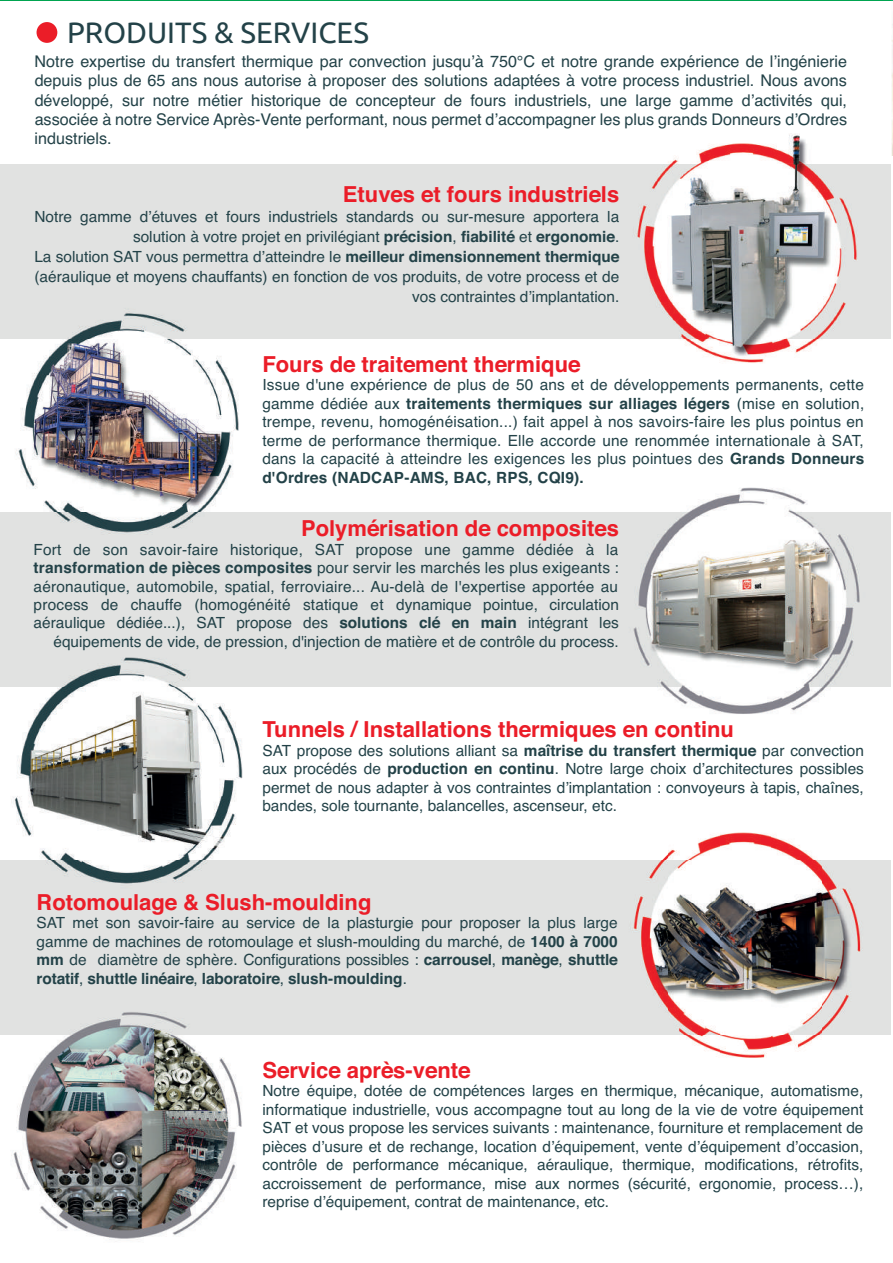
<style>
.page{position:relative;width:893px;height:1263px;background:#fff}
.page>*{position:absolute;margin:0;border:0;box-sizing:border-box;transform-origin:0 0}
.t1{font:29.4px "Ubuntu";color:#234248}
.t2{font:700 22.05px "Helvetica";color:#eb1d28}
.t3{font:16.2px/19.4px "Helvetica";color:#234248;text-align:justify}
.t4{font:15.45px/18.5px "Helvetica";color:#234248;text-align:justify}
.s1{font-weight:700}
</style>
<div class="page">
<hr style="left:0;top:0;width:893px;height:1px;background:#00a450">
<div style="left:0;top:164px;width:890px;height:174px;background:#e1e2e1"></div>
<div style="left:0;top:512px;width:890px;height:174px;background:#e1e2e1"></div>
<div style="left:0;top:860px;width:890px;height:174px;background:#e1e2e1"></div>
<img style="left:622px;top:134px;width:247px;height:229px">
<img style="left:622px;top:164px;width:247px;height:174px">
<img style="left:3px;top:313px;width:249px;height:221px">
<img style="left:618px;top:487px;width:255px;height:227px">
<img style="left:618px;top:512px;width:255px;height:174px">
<img style="left:0;top:657px;width:255px;height:227px">
<img style="left:618px;top:832px;width:255px;height:226px">
<img style="left:0;top:1012px;width:255px;height:228px">
<img style="left:891px;top:24px;width:2px;height:131px">
<div style="left:37px;top:22px;width:20px;height:21px;background:#eb1d28;border-radius:50%"></div>
<h1 class="t1" style="left:67px;top:15px;width:303px">PRODUITS &amp; SERVICES</h1>
<p class="t3" style="left:35px;top:52px;width:814px">Notre expertise du transfert thermique par convection jusqu’à 750°C et notre grande expérience de l’ingénierie depuis plus de 65 ans nous autorise à proposer des solutions adaptées à votre process industriel. Nous avons développé, sur notre métier historique de concepteur de fours industriels, une large gamme d’activités qui, associée à notre Service Après-Vente performant, nous permet d’accompagner les plus grands Donneurs d’Ordres industriels.</p>
<h2 class="t2" style="left:343px;top:176px;width:278px">Etuves et fours industriels</h2>
<p class="t4" style="left:34px;top:207px;width:587px;line-height:20px;text-align:right">Notre gamme d’étuves et fours industriels standards ou sur-mesure apportera la solution à votre projet en privilégiant <span class="s1">précision</span>, <span class="s1">fiabilité</span> et <span class="s1">ergonomie</span>.<br>La solution SAT vous permettra d’atteindre le <span class="s1">meilleur dimensionnement thermique </span>(aéraulique et moyens chauffants) en fonction de vos produits, de votre process et de vos contraintes d’implantation.</p>
<h2 class="t2" style="left:262px;top:346px;width:319px">Fours de traitement thermique</h2>
<p class="t4" style="left:262px;top:376px;width:603px">Issue d'une expérience de plus de 50 ans et de développements permanents, cette gamme dédiée aux <span class="s1">traitements thermiques sur alliages légers</span> (mise en solution, trempe, revenu, homogénéisation...) fait appel à nos savoirs-faire les plus pointus en terme de performance thermique. Elle accorde une renommée internationale à SAT, dans la capacité à atteindre les exigences les plus pointues des <span class="s1">Grands Donneurs d'Ordres (NADCAP-AMS, BAC, RPS, CQI9).</span></p>
<h2 class="t2" style="left:301px;top:510px;width:319px">Polymérisation de composites</h2>
<p class="t4" style="left:34px;top:540px;width:587px;text-align:right">Fort de son savoir-faire historique, SAT propose une gamme dédiée à la <span class="s1">transformation de pièces composites</span> pour servir les marchés les plus exigeants : aéronautique, automobile, spatial, ferroviaire... Au-delà de l'expertise apportée au process de chauffe (homogénéité statique et dynamique pointue, circulation aéraulique dédiée...), SAT propose des <span class="s1">solutions clé en main</span> intégrant les équipements de vide, de pression, d'injection de matière et de contrôle du process.</p>
<h2 class="t2" style="left:262px;top:712px;width:473px">Tunnels / Installations thermiques en continu</h2>
<p class="t4" style="left:262px;top:741px;width:603px">SAT propose des solutions alliant sa <span class="s1">maîtrise du transfert thermique</span> par convection aux procédés de <span class="s1">production en continu</span>. Notre large choix d’architectures possibles permet de nous adapter à vos contraintes d’implantation : convoyeurs à tapis, chaînes, bandes, sole tournante, balancelles, ascenseur, etc.</p>
<h2 class="t2" style="left:37px;top:884px;width:336px">Rotomoulage &amp; Slush-moulding</h2>
<p class="t4" style="left:37px;top:914px;width:583px">SAT met son savoir-faire au service de la plasturgie pour proposer la plus large gamme de machines de rotomoulage et slush-moulding du marché, de <span class="s1">1400 à 7000 mm</span> de diamètre de sphère. Configurations possibles : <span class="s1">carrousel</span>, <span class="s1">manège</span>, <span class="s1">shuttle rotatif</span>, <span class="s1">shuttle linéaire</span>, <span class="s1">laboratoire</span>, <span class="s1">slush-moulding</span>.</p>
<h2 class="t2" style="left:262px;top:1052px;width:209px">Service après-vente</h2>
<p class="t4" style="left:262px;top:1082px;width:603px">Notre équipe, dotée de compétences larges en thermique, mécanique, automatisme, informatique industrielle, vous accompagne tout au long de la vie de votre équipement SAT et vous propose les services suivants : maintenance, fourniture et remplacement de pièces d’usure et de rechange, location d’équipement, vente d’équipement d’occasion, contrôle de performance mécanique, aéraulique, thermique, modifications, rétrofits, accroissement de performance, mise aux normes (sécurité, ergonomie, process…), reprise d’équipement, contrat de maintenance, etc.</p>
</div>
